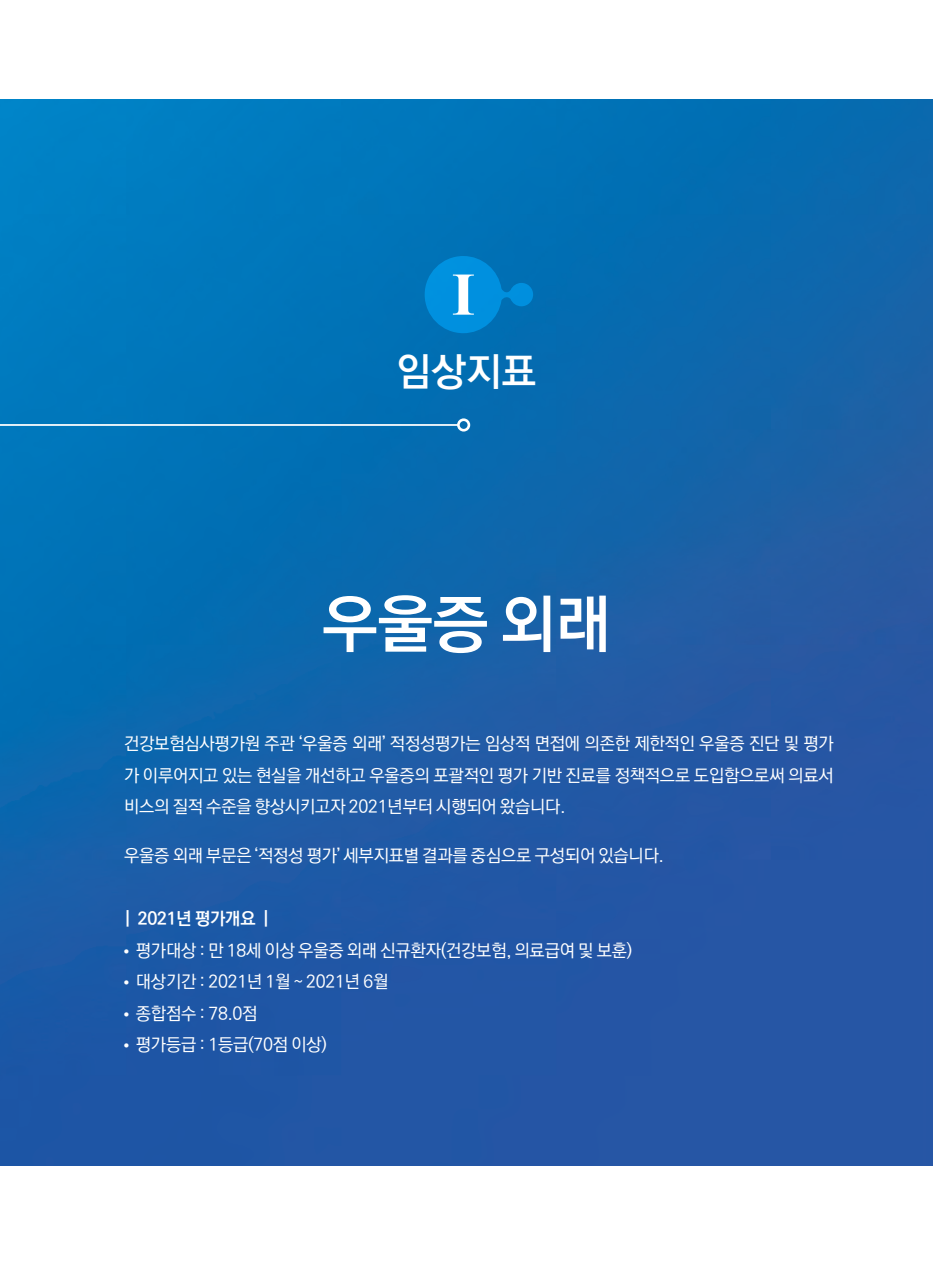
<style>
.page{position:relative;width:933px;height:1265px;background:#fff}
.page>*{position:absolute;margin:0;border:0;box-sizing:border-box;transform-origin:0 0}
.t1{font:63.18px "YGO540";color:#fff}
.t2{font:700 60.55px "Times New Roman";color:#fff}
.t3{font:39.02px "YGO540";color:#fff}
.t4{font:500 17.5px/31.5px "Ko Pub World Dotum";letter-spacing:-.01em;color:#fff;text-align:justify}
.t5{font:700 17.5px "Ko Pub World Dotum";letter-spacing:-.01em;color:#fff}
</style>
<div class="page">
<img style="left:0;top:99px;width:933px;height:1067px">
<hr style="left:0;top:424px;width:458px;height:2px;background:#fff">
<div style="left:457px;top:418px;width:13px;height:14px;border:3px solid #fff;border-radius:50%"></div>
<svg style="left:424px;top:256px;width:109px;height:77px;background:#0083ce"></svg>
<h2 class="t2" style="left:451px;top:251px;width:25px">Ⅰ</h2>
<h3 class="t3" style="left:396px;top:352px;width:142px">임상지표</h3>
<h1 class="t1" style="left:321px;top:592px;width:291px">우울증 외래</h1>
<p class="t4" style="left:124px;top:729px;width:711px">건강보험심사평가원 주관 ‘우울증 외래’ 적정성평가는 임상적 면접에 의존한 제한적인 우울증 진단 및 평가 가 이루어지고 있는 현실을 개선하고 우울증의 포괄적인 평가 기반 진료를 정책적으로 도입함으로써 의료서 비스의 질적 수준을 향상시키고자 2021년부터 시행되어 왔습니다.</p>
<p class="t4" style="left:124px;top:841px;width:541px">우울증 외래 부문은 ‘적정성 평가’ 세부지표별 결과를 중심으로 구성되어 있습니다.</p>
<p class="t5" style="left:124px;top:906px;width:147px">| 2021년 평가개요 |</p>
<p class="t4" style="left:124px;top:935px;width:510px"><sup>●</sup> 평가대상 : 만 18세 이상 우울증 외래 신규환자(건강보험, 의료급여 및 보훈)</p>
<p class="t4" style="left:124px;top:967px;width:266px"><sup>●</sup> 대상기간 : 2021년 1월 ~ 2021년 6월</p>
<p class="t4" style="left:124px;top:998px;width:135px"><sup>●</sup> 종합점수 : 78.0점</p>
<p class="t4" style="left:124px;top:1030px;width:204px"><sup>●</sup> 평가등급 : 1등급(70점 이상)</p>
</div>
